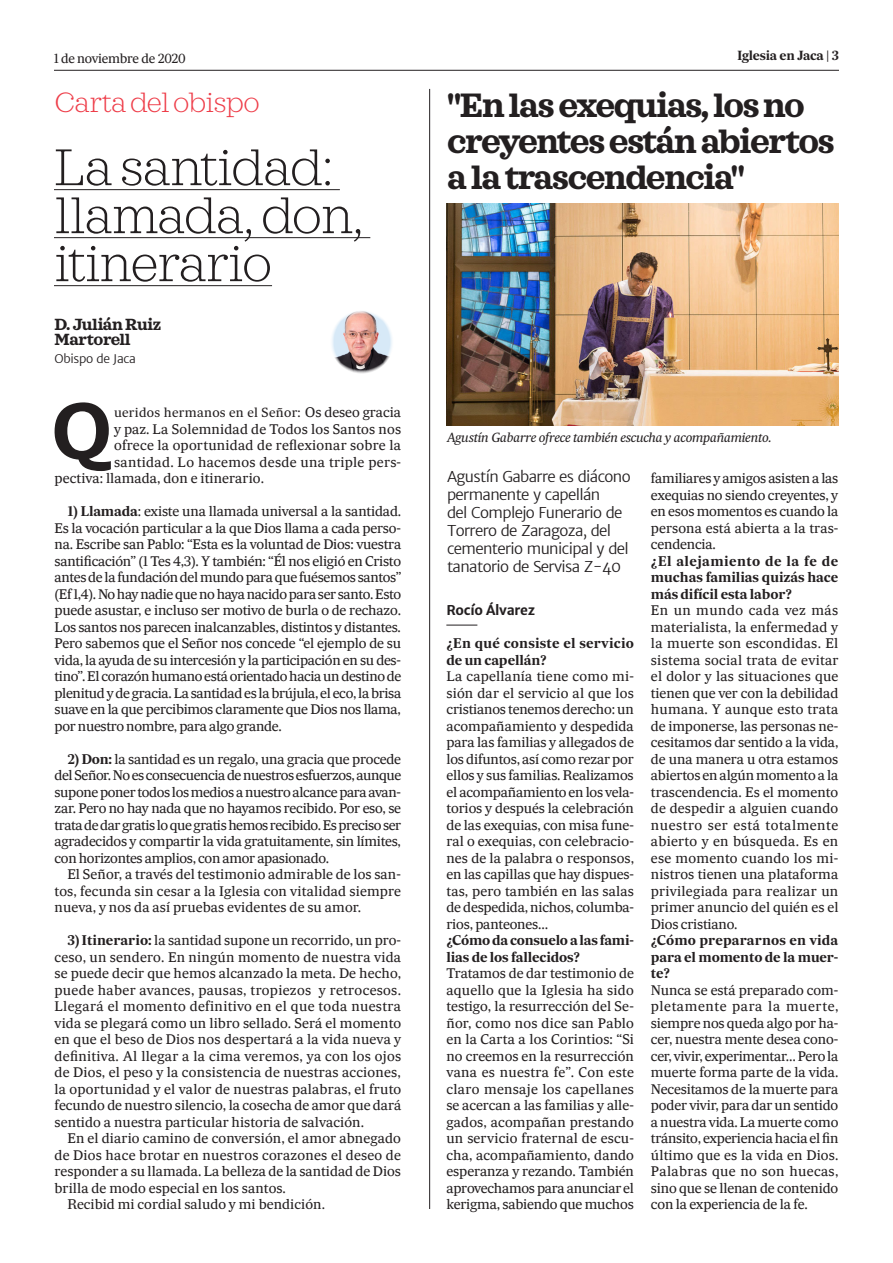
<style>
.page{position:relative;width:893px;height:1263px;background:#fff}
.page>*{position:absolute;margin:0;border:0;box-sizing:border-box;transform-origin:0 0}
.parrafo_con_letra_ca{font:700 75.45px "Merriweather Sans";color:#231f20;scale:1.05 1}
.t1{font:200 52.5px/48px "Sagona";letter-spacing:-.025em;color:#231f20}
.t2{font:700 34.5px/36px "Sagona";letter-spacing:-.04em;color:#231f20}
.t3{font:200 28.5px "Sagona";letter-spacing:-.025em;color:#ee3d49}
.t4{font:700 16.5px/15px "Sagona";letter-spacing:-.025em;color:#231f20}
.t5{font:300 15px/18px "Merriweather Sans";letter-spacing:-.04em;color:#231f20}
.Párrafo{font:13.5px/16.5px "Sueca Tx";color:#231f20;text-align:justify}
.parrafo_comun{font:13.5px/16.5px "Sueca Tx";letter-spacing:-.015em;color:#231f20;text-align:justify}
.parrafo_comun-2{font:700 13.5px/16.5px "Sueca Tx";letter-spacing:-.015em;color:#231f20;text-align:justify}
.parrafo_con_letra_ca-2{font:13.5px "Sueca Tx";letter-spacing:.015em;color:#231f20}
.parrafo_comun-3{font:700 13.5px/16.5px "Sueca Tx";letter-spacing:.01em;color:#231f20}
.parrafo_comun-4{font:13.5px "Sueca Tx";color:#231f20}
.t6{font:700 13.5px "Merriweather Sans";letter-spacing:-.025em;color:#231f20}
.t7{font:italic 12.75px "Sueca Tx";letter-spacing:-.03em;color:#231f20}
.parrafo_con_letra_ca-3{font:12.75px "Sueca Tx";letter-spacing:.02em;color:#231f20}
.t8{font:12.75px "Sueca Tx";letter-spacing:-.02em;color:#231f20}
.t9{font:700 12.75px "Sueca Tx";letter-spacing:-.02em;color:#231f20}
.t10{font:300 12px "Merriweather Sans";letter-spacing:-.025em;color:#231f20}
.s1{font-size:13.5px}
.s2{font-weight:700}
</style>
<div class="page">
<hr style="left:54px;top:70px;width:785px;height:1px;background:#231f20">
<hr style="left:429px;top:89px;width:1px;height:1120px;background:#231f20">
<img style="left:446px;top:204px;width:392px;height:221px">
<hr style="left:446px;top:625px;width:31px;height:1px;background:#231f20">
<hr style="left:54px;top:189px;width:286px;height:1px;background:#231f20">
<hr style="left:54px;top:237px;width:316px;height:1px;background:#231f20">
<hr style="left:54px;top:285px;width:218px;height:1px;background:#231f20">
<img style="left:330px;top:310px;width:64px;height:64px;border-radius:32px">
<p class="t8" style="left:54px;top:50px;width:133px">1 de noviembre de 2020</p>
<p class="t9" style="left:737px;top:47px;width:103px">Iglesia en Jaca | 3</p>
<p class="t3" style="left:55px;top:85px;width:207px">Carta del obispo</p>
<p class="t1" style="left:54px;top:144px;width:311px">La santidad: llamada, don, itinerario</p>
<p class="t4" style="left:55px;top:317px;width:108px">D. Julián Ruiz<br>Martorell</p>
<p class="t10" style="left:55px;top:351px;width:83px">Obispo de Jaca</p>
<p class="parrafo_con_letra_ca" style="left:51px;top:383px;width:60px">Q</p>
<p class="parrafo_con_letra_ca-3" style="left:114px;top:405px;width:289px">ueridos hermanos en el Señor: <span class="s1">Os deseo gracia</span></p>
<p class="parrafo_con_letra_ca-2" style="left:114px;top:420px;width:289px">y paz. La Solemnidad de Todos los Santos nos</p>
<p class="parrafo_con_letra_ca-2" style="left:114px;top:437px;width:288px">ofrece la oportunidad de reflexionar sobre la</p>
<p class="parrafo_con_letra_ca-2" style="left:114px;top:453px;width:289px">santidad. Lo hacemos desde una triple pers-</p>
<p class="parrafo_con_letra_ca-2" style="left:55px;top:470px;width:211px">pectiva: llamada, don e itinerario.</p>
<p class="Párrafo" style="left:55px;top:503px;width:348px;text-indent:13px"><span class="s2">1) Llamada</span>: existe una llamada universal a la santidad.<br>Es la vocación particular a la que Dios llama a cada perso&shy;na. Escribe san Pablo: “Esta es la voluntad de Dios: vuestra santificación” (1 Tes 4,3). Y también: “Él nos eligió en Cristo antes de la fundación del mundo para que fuésemos santos” (Ef 1,4). No hay nadie que no haya nacido para ser santo. Esto puede asustar, e incluso ser motivo de burla o de rechazo.<br>Los santos nos parecen inalcanzables, distintos y distantes.<br>Pero sabemos que el Señor nos concede “el ejemplo de su vida, la ayuda de su intercesión y la participación en su des&shy;tino”. El corazón humano está orientado hacia un destino de plenitud y de gracia. La santidad es la brújula, el eco, la brisa suave en la que percibimos claramente que Dios nos llama, por nuestro nombre, para algo grande.</p>
<p class="Párrafo" style="left:55px;top:750px;width:348px;text-indent:13px"><span class="s2">2) Don:</span> la santidad es un regalo, una gracia que procede del Señor. No es consecuencia de nuestros esfuerzos, aunque supone poner todos los medios a nuestro alcance para avan&shy;zar. Pero no hay nada que no hayamos recibido. Por eso, se trata de dar gratis lo que gratis hemos recibido. Es preciso ser agradecidos y compartir la vida gratuitamente, sin límites, con horizontes amplios, con amor apasionado.</p>
<p class="Párrafo" style="left:55px;top:866px;width:348px;text-indent:13px">El Señor, a través del testimonio admirable de los san&shy;tos, fecunda sin cesar a la Iglesia con vitalidad siempre nueva, y nos da así pruebas evidentes de su amor.</p>
<p class="Párrafo" style="left:55px;top:932px;width:348px;text-indent:13px"><span class="s2">3) Itinerario:</span> la santidad supone un recorrido, un pro&shy;ceso, un sendero. En ningún momento de nuestra vida se puede decir que hemos alcanzado la meta. De hecho, puede haber avances, pausas, tropiezos y retrocesos.<br>Llegará el momento definitivo en el que toda nuestra vida se plegará como un libro sellado. Será el momento en que el beso de Dios nos despertará a la vida nueva y definitiva. Al llegar a la cima veremos, ya con los ojos de Dios, el peso y la consistencia de nuestras acciones, la oportunidad y el valor de nuestras palabras, el fruto fecundo de nuestro silencio, la cosecha de amor que dará sentido a nuestra particular historia de salvación.</p>
<p class="Párrafo" style="left:55px;top:1130px;width:348px;text-indent:13px">En el diario camino de conversión, el amor abnegado de Dios hace brotar en nuestros corazones el deseo de responder a su llamada. La belleza de la santidad de Dios brilla de modo especial en los santos.</p>
<p class="parrafo_comun-4" style="left:67px;top:1196px;width:259px">Recibid mi cordial saludo y mi bendición.</p>
<p class="t2" style="left:447px;top:87px;width:389px">"En las exequias, los no creyentes están abiertos a la trascendencia"</p>
<p class="t7" style="left:446px;top:430px;width:327px">Agustín Gabarre ofrece también escucha y acompañamiento.</p>
<p class="t5" style="left:447px;top:467px;width:185px">Agustín Gabarre es diácono permanente y capellán<br>del Complejo Funerario de<br>Torrero de Zaragoza, del cementerio municipal y del tanatorio de Servisa Z-40</p>
<p class="t6" style="left:446px;top:601px;width:90px">Rocío Álvarez</p>
<p class="parrafo_comun-3" style="left:446px;top:635px;width:189px">¿En qué consiste el servicio de un capellán?</p>
<p class="parrafo_comun" style="left:446px;top:668px;width:189px">La capellanía tiene como mi&shy;sión dar el servicio al que los cristianos tenemos derecho: un acompañamiento y despedida para las familias y allegados de los difuntos, así como rezar por ellos y sus familias. Realizamos el acompañamiento en los vela&shy;torios y después la celebración de las exequias, con misa fune&shy;ral o exequias, con celebracio&shy;nes de la palabra o responsos, en las capillas que hay dispues&shy;tas, pero también en las salas de despedida, nichos, columba&shy;rios, panteones…</p>
<p class="parrafo_comun-2" style="left:446px;top:932px;width:189px">¿Cómo da consuelo a las fami&shy;lias de los fallecidos?</p>
<p class="parrafo_comun" style="left:446px;top:965px;width:189px">Tratamos de dar testimonio de aquello que la Iglesia ha sido testigo, la resurrección del Se&shy;ñor, como nos dice san Pablo en la Carta a los Corintios: “Si no creemos en la resurrección vana es nuestra fe”. Con este claro mensaje los capellanes se acercan a las familias y alle&shy;gados, acompañan prestando un servicio fraternal de escu&shy;cha, acompañamiento, dando esperanza y rezando. También aprovechamos para anunciar el kerigma, sabiendo que muchos</p>
<p class="parrafo_comun" style="left:651px;top:470px;width:189px">familiares y amigos asisten a las exequias no siendo creyentes, y en esos momentos es cuando la persona está abierta a la tras&shy;cendencia.</p>
<p class="parrafo_comun-2" style="left:651px;top:553px;width:189px">¿El alejamiento de la fe de muchas familias quizás hace más difícil esta labor?</p>
<p class="parrafo_comun" style="left:651px;top:602px;width:189px">En un mundo cada vez más materialista, la enfermedad y la muerte son escondidas. El sistema social trata de evitar el dolor y las situaciones que tienen que ver con la debilidad humana. Y aunque esto trata de imponerse, las personas ne&shy;cesitamos dar sentido a la vida, de una manera u otra estamos abiertos en algún momento a la trascendencia. Es el momento de despedir a alguien cuando nuestro ser está totalmente abierto y en búsqueda. Es en ese momento cuando los mi&shy;nistros tienen una plataforma privilegiada para realizar un primer anuncio del quién es el Dios cristiano.</p>
<p class="parrafo_comun-2" style="left:651px;top:932px;width:189px">¿Cómo prepararnos en vida para el momento de la muer&shy;te?</p>
<p class="parrafo_comun" style="left:651px;top:981px;width:189px">Nunca se está preparado com&shy;pletamente para la muerte, siempre nos queda algo por ha&shy;cer, nuestra mente desea cono&shy;cer, vivir, experimentar… Pero la muerte forma parte de la vida.<br>Necesitamos de la muerte para poder vivir, para dar un sentido a nuestra vida. La muerte como tránsito, experiencia hacia el fin último que es la vida en Dios.<br>Palabras que no son huecas, sino que se llenan de contenido con la experiencia de la fe.</p>
</div>
